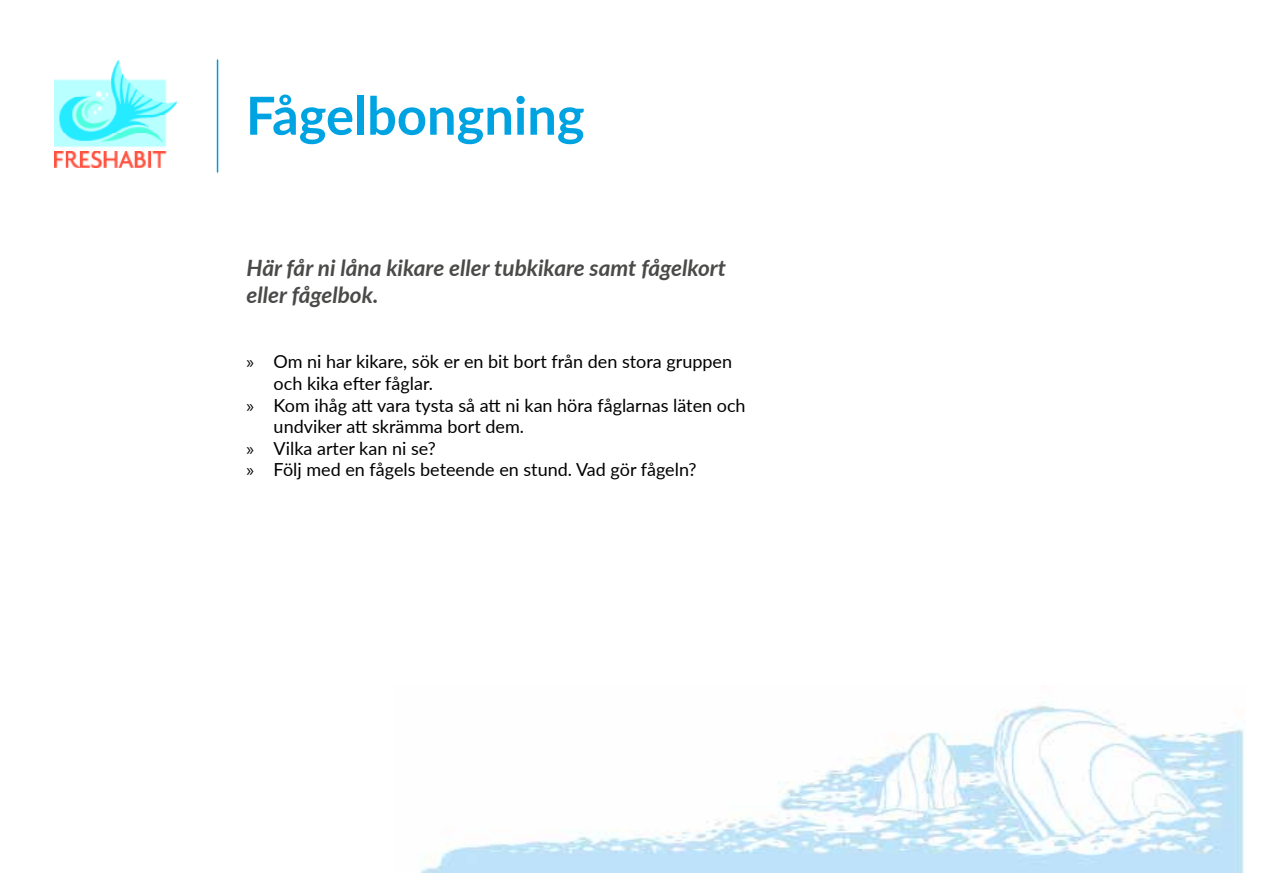
<style>
.page{position:relative;width:1263px;height:893px;background:#fff}
.page>*{position:absolute;margin:0;border:0;box-sizing:border-box;transform-origin:0 0}
.t1{font:700 52.5px "Lato";color:#00a3e2}
.t2{font:italic 700 22.5px/27px "Lato";color:#4a4a49}
.t3{font:18px "Lato";color:#000}
.s1{font-family:"Myriad Pro"}
</style>
<div class="page">
<img style="left:420px;top:702px;width:824px;height:171px">
<hr style="left:217px;top:60px;width:1px;height:112px;background:#009cd7">
<img style="left:54px;top:60px;width:123px;height:108px">
<h1 class="t1" style="left:246px;top:77px;width:340px">Fågelbongning</h1>
<p class="t2" style="left:247px;top:253px;width:481px">Här får ni låna kikare eller tubkikare samt fågelkort eller fågelbok.</p>
<p class="t3" style="left:247px;top:349px;width:487px"><span class="s1">»</span> Om ni har kikare, sök er en bit bort från den stora gruppen</p>
<p class="t3" style="left:274px;top:370px;width:161px">och kika efter fåglar.</p>
<p class="t3" style="left:247px;top:392px;width:500px"><span class="s1">»</span> Kom ihåg att vara tysta så att ni kan höra fåglarnas läten och</p>
<p class="t3" style="left:274px;top:414px;width:252px">undviker att skrämma bort dem.</p>
<p class="t3" style="left:247px;top:435px;width:191px"><span class="s1">»</span> Vilka arter kan ni se?</p>
<p class="t3" style="left:247px;top:457px;width:451px"><span class="s1">»</span> Följ med en fågels beteende en stund. Vad gör fågeln?</p>
</div>
